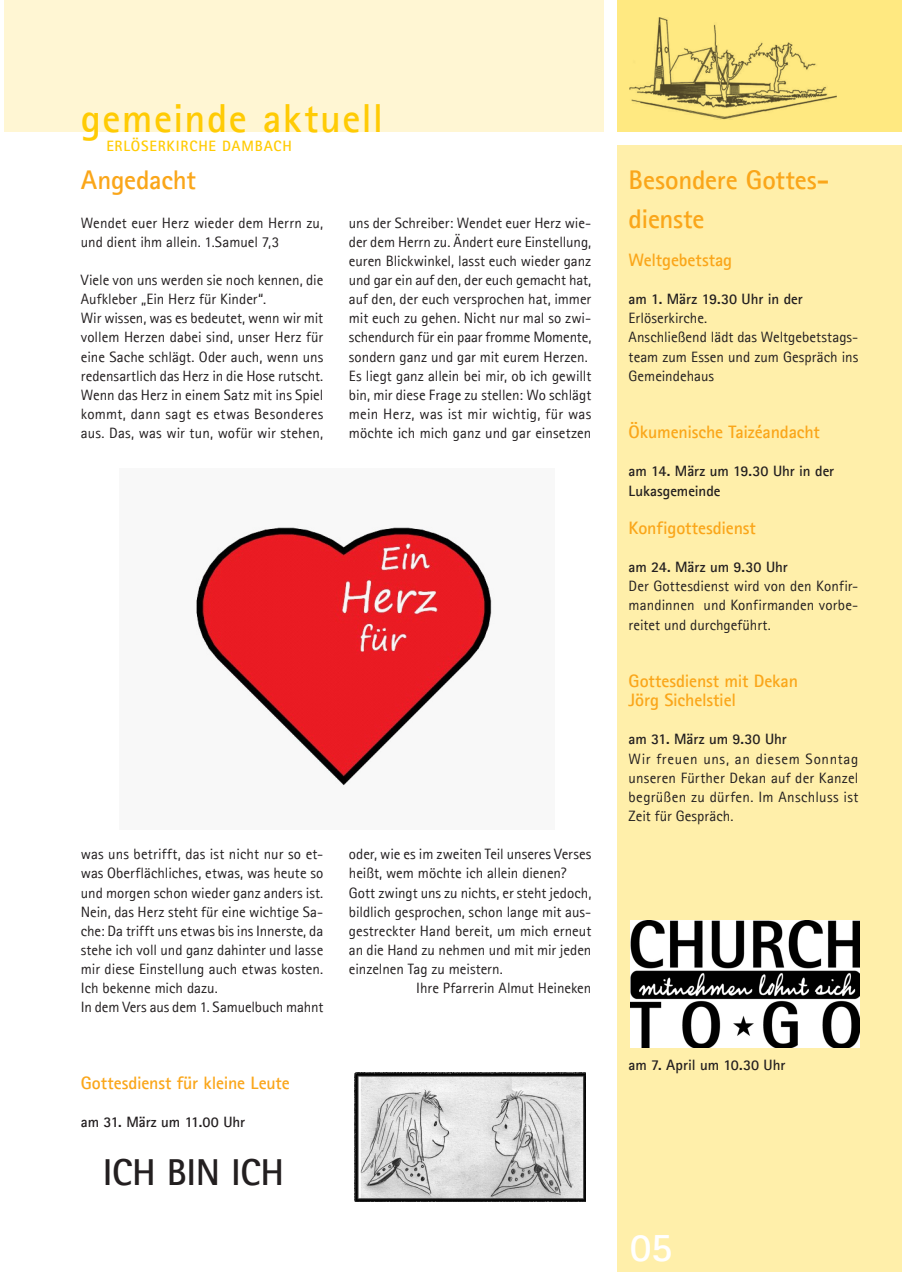
<style>
.page{position:relative;width:902px;height:1272px;background:#fff}
.page>*{position:absolute;margin:0;border:0;box-sizing:border-box;transform-origin:0 0}
.t1{font:700 40.5px "Agfa Rotis Sans Serif";letter-spacing:.035em;color:#ffcb04}
._1_überschrift_groß{font:700 40.5px "Agfa Rotis Sans Serif";color:#fff}
._2_unterüberschrift{font:700 37.5px "Agfa Rotis Sans Serif";letter-spacing:-.01em;color:#231f20}
._1_überschrift_groß-2{font:700 27px/38.2px "Agfa Rotis Sans Serif";letter-spacing:-.01em;color:#faa61a}
._3_überschrift_klein{font:700 18px/19.2px "Agfa Rotis Sans Serif";letter-spacing:-.01em;color:#faa61a}
._5a_fließtext_normal{font:15px/19.2px "Agfa Rotis Sans Serif";color:#231f20;text-align:justify}
._2_unterüberschrift-2{font:700 15px/19.2px "Agfa Rotis Sans Serif";letter-spacing:-.005em;color:#231f20}
._5b_fließtext_fett{font:15px/19.2px "Agfa Rotis Sans Serif";color:#231f20;text-align:justify}
.t2{font:700 15px "Agfa Rotis Sans Serif";letter-spacing:.055em;color:#ffcb04}
.s1{font-weight:400}
</style>
<div class="page">
<div style="left:617px;top:0;width:284px;height:132px;background:#ffe981"></div>
<div style="left:4px;top:0;width:600px;height:132px;background:#fff6d3"></div>
<div style="left:617px;top:145px;width:284px;height:1126px;background:#ffefaa"></div>
<img style="left:629px;top:17px;width:207px;height:102px">
<img style="left:196px;top:526px;width:296px;height:260px">
<img style="left:355px;top:1072px;width:230px;height:129px">
<img style="left:630px;top:920px;width:229px;height:127px">
<h1 class="t1" style="left:81px;top:92px;width:304px">gemeinde aktuell</h1>
<p class="_1_überschrift_groß-2" style="left:81px;top:160px;width:117px">Angedacht</p>
<p class="_1_überschrift_groß-2" style="left:628px;top:160px;width:202px">Besondere Gottes&shy;dienste</p>
<p class="_3_überschrift_klein" style="left:628px;top:250px;width:105px">Weltgebetstag</p>
<p class="_2_unterüberschrift-2" style="left:628px;top:289px;width:176px">am 1. März 19.30 Uhr in der<br><span class="s1">Erlöserkirche.</span></p>
<p class="_5b_fließtext_fett" style="left:628px;top:328px;width:231px">Anschließend lädt das Weltgebetstags&shy;team zum Essen und zum Gespräch ins Gemeindehaus</p>
<p class="t2" style="left:106px;top:136px;width:187px">ERLÖSERKIRCHE DAMBACH</p>
<p class="_5a_fließtext_normal" style="left:349px;top:213px;width:244px">uns der Schreiber: Wendet euer Herz wie&shy;der dem Herrn zu. Ändert eure Einstellung, euren Blickwinkel, lasst euch wieder ganz und gar ein auf den, der euch gemacht hat, auf den, der euch versprochen hat, immer mit euch zu gehen. Nicht nur mal so zwi&shy;schendurch für ein paar fromme Momente, sondern ganz und gar mit eurem Herzen.</p>
<p class="_5a_fließtext_normal" style="left:349px;top:366px;width:244px">Es liegt ganz allein bei mir, ob ich gewillt bin, mir diese Frage zu stellen: Wo schlägt mein Herz, was ist mir wichtig, für was möchte ich mich ganz und gar einsetzen</p>
<p class="_5a_fließtext_normal" style="left:81px;top:213px;width:244px">Wendet euer Herz wieder dem Herrn zu, und dient ihm allein. 1.Samuel 7,3</p>
<p class="_5a_fließtext_normal" style="left:81px;top:270px;width:244px">Viele von uns werden sie noch kennen, die<br>Aufkleber „Ein Herz für Kinder“.</p>
<p class="_5a_fließtext_normal" style="left:81px;top:308px;width:244px">Wir wissen, was es bedeutet, wenn wir mit vollem Herzen dabei sind, unser Herz für eine Sache schlägt. Oder auch, wenn uns redensartlich das Herz in die Hose rutscht.</p>
<p class="_5a_fließtext_normal" style="left:81px;top:385px;width:244px">Wenn das Herz in einem Satz mit ins Spiel kommt, dann sagt es etwas Besonderes aus. Das, was wir tun, wofür wir stehen,</p>
<p class="_3_überschrift_klein" style="left:628px;top:422px;width:193px">Ökumenische Taizéandacht</p>
<p class="_2_unterüberschrift-2" style="left:628px;top:461px;width:207px">am 14. März um 19.30 Uhr in der<br>Lukasgemeinde</p>
<p class="_3_überschrift_klein" style="left:628px;top:518px;width:129px">Konfigottesdienst</p>
<p class="_2_unterüberschrift-2" style="left:628px;top:557px;width:161px">am 24. März um 9.30 Uhr</p>
<p class="_5a_fließtext_normal" style="left:628px;top:576px;width:231px">Der Gottesdienst wird von den Konfir&shy;mandinnen und Konfirmanden vorbe&shy;reitet und durchgeführt.</p>
<p class="_5a_fließtext_normal" style="left:81px;top:844px;width:244px">was uns betrifft, das ist nicht nur so et&shy;was Oberflächliches, etwas, was heute so und morgen schon wieder ganz anders ist.<br>Nein, das Herz steht für eine wichtige Sa&shy;che: Da trifft uns etwas bis ins Innerste, da stehe ich voll und ganz dahinter und lasse mir diese Einstellung auch etwas kosten.<br>Ich bekenne mich dazu.</p>
<p class="_5a_fließtext_normal" style="left:81px;top:997px;width:244px">In dem Vers aus dem 1. Samuelbuch mahnt</p>
<p class="_3_überschrift_klein" style="left:81px;top:1072px;width:210px">Gottesdienst für kleine Leute</p>
<p class="_2_unterüberschrift-2" style="left:81px;top:1112px;width:166px">am 31. März um 11.00 Uhr</p>
<p class="_2_unterüberschrift" style="left:103px;top:1148px;width:183px">ICH BIN ICH</p>
<p class="_5a_fließtext_normal" style="left:349px;top:844px;width:244px">oder, wie es im zweiten Teil unseres Verses heißt, wem möchte ich allein dienen?</p>
<p class="_5a_fließtext_normal" style="left:349px;top:882px;width:244px">Gott zwingt uns zu nichts, er steht jedoch, bildlich gesprochen, schon lange mit aus&shy;gestreckter Hand bereit, um mich erneut an die Hand zu nehmen und mit mir jeden einzelnen Tag zu meistern.</p>
<p class="_5a_fließtext_normal" style="left:416px;top:978px;width:177px">Ihre Pfarrerin Almut Heineken</p>
<p class="_3_überschrift_klein" style="left:628px;top:671px;width:171px">Gottesdienst mit Dekan<br>Jörg Sichelstiel</p>
<p class="_2_unterüberschrift-2" style="left:628px;top:729px;width:160px">am 31. März um 9.30 Uhr</p>
<p class="_5a_fließtext_normal" style="left:628px;top:748px;width:231px">Wir freuen uns, an diesem Sonntag unseren Fürther Dekan auf der Kanzel begrüßen zu dürfen. Im Anschluss ist Zeit für Gespräch.</p>
<p class="_2_unterüberschrift-2" style="left:628px;top:1054px;width:158px">am 7. April um 10.30 Uhr</p>
<p class="_1_überschrift_groß" style="left:629px;top:1221px;width:44px">05</p>
</div>
